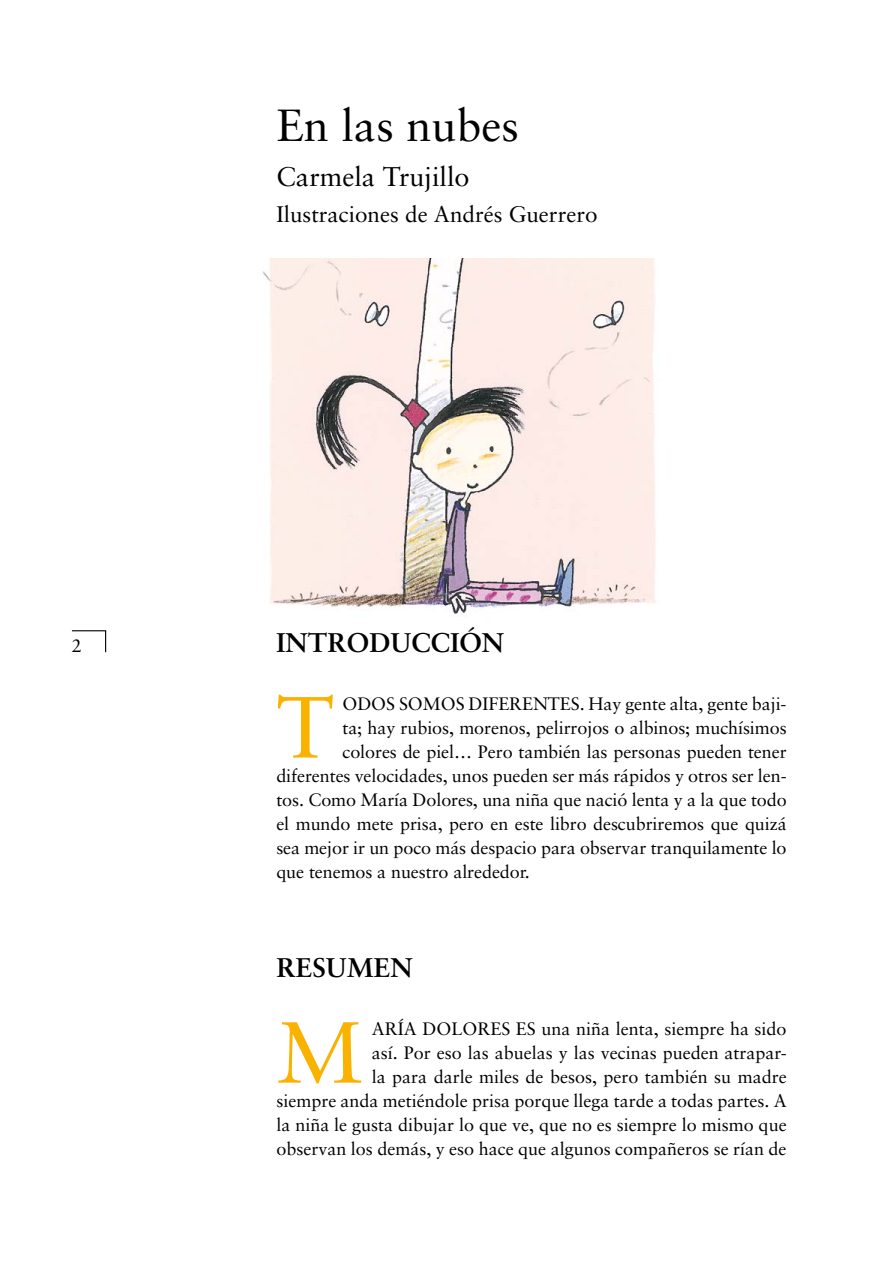
<style>
.page{position:relative;width:893px;height:1263px;background:#fff}
.page>*{position:absolute;margin:0;border:0;box-sizing:border-box;transform-origin:0 0}
.t1{font:86.7px "Sabon";color:#f9b200}
.t2{font:45px "Sabon";color:#000}
.t3{font:700 27px "Sabon";color:#000}
.t4{font:27px "Sabon";color:#000}
.t5{font:22.5px "Sabon";color:#000}
.t6{font:18px/24px "Sabon";letter-spacing:-.005em;color:#000;text-align:right}
</style>
<div class="page">
<img style="left:262px;top:259px;width:394px;height:355px">
<svg style="left:72px;top:630px;width:35px;height:23px"></svg>
<p class="t6" style="left:72px;top:634px;width:12px">2</p>
<h2 class="t2" style="left:276px;top:99px;width:244px">En las nubes</h2>
<h3 class="t4" style="left:276px;top:161px;width:195px">Carmela Trujillo</h3>
<p class="t5" style="left:276px;top:200px;width:323px">Ilustraciones de Andrés Guerrero</p>
<h3 class="t3" style="left:276px;top:625px;width:229px">INTRODUCCIÓN</h3>
<h1 class="t1" style="left:276px;top:676px;width:59px">T</h1>
<p class="t6" style="left:342px;top:691px;width:169px">odos somos difere</p>
<p class="t6" style="left:533px;top:691px;width:255px">ntes . Hay gente alta, gente baji-</p>
<p class="t6" style="left:342px;top:715px;width:446px">ta; hay rubios, morenos, pelirrojos o albinos; muchísimos</p>
<p class="t6" style="left:342px;top:739px;width:446px">colores de piel… Pero también las personas pueden tener</p>
<p class="t6" style="left:276px;top:763px;width:512px">diferentes velocidades, unos pueden ser más rápidos y otros ser len-</p>
<p class="t6" style="left:276px;top:787px;width:512px">tos. Como María Dolores, una niña que nació lenta y a la que todo</p>
<p class="t6" style="left:276px;top:811px;width:512px">el mundo mete prisa, pero en este libro descubriremos que quizá</p>
<p class="t6" style="left:276px;top:835px;width:512px">sea mejor ir un poco más despacio para observar tranquilamente lo</p>
<p class="t6" style="left:276px;top:859px;width:255px">que tenemos a nuestro alrededor.</p>
<h3 class="t3" style="left:276px;top:950px;width:138px">RESUMEN</h3>
<h1 class="t1" style="left:276px;top:1001px;width:88px">M</h1>
<p class="t6" style="left:372px;top:1016px;width:118px">aría Dolores</p>
<p class="t6" style="left:276px;top:1016px;width:512px">es una niña lenta, siempre ha sido<br>así. Por eso las abuelas y las vecinas pueden atrapar-<br>la para darle miles de besos, pero también su madre<br>siempre anda metiéndole prisa porque llega tarde a todas partes. A la niña le gusta dibujar lo que ve, que no es siempre lo mismo que observan los demás, y eso hace que algunos compañeros se rían de</p>
</div>
